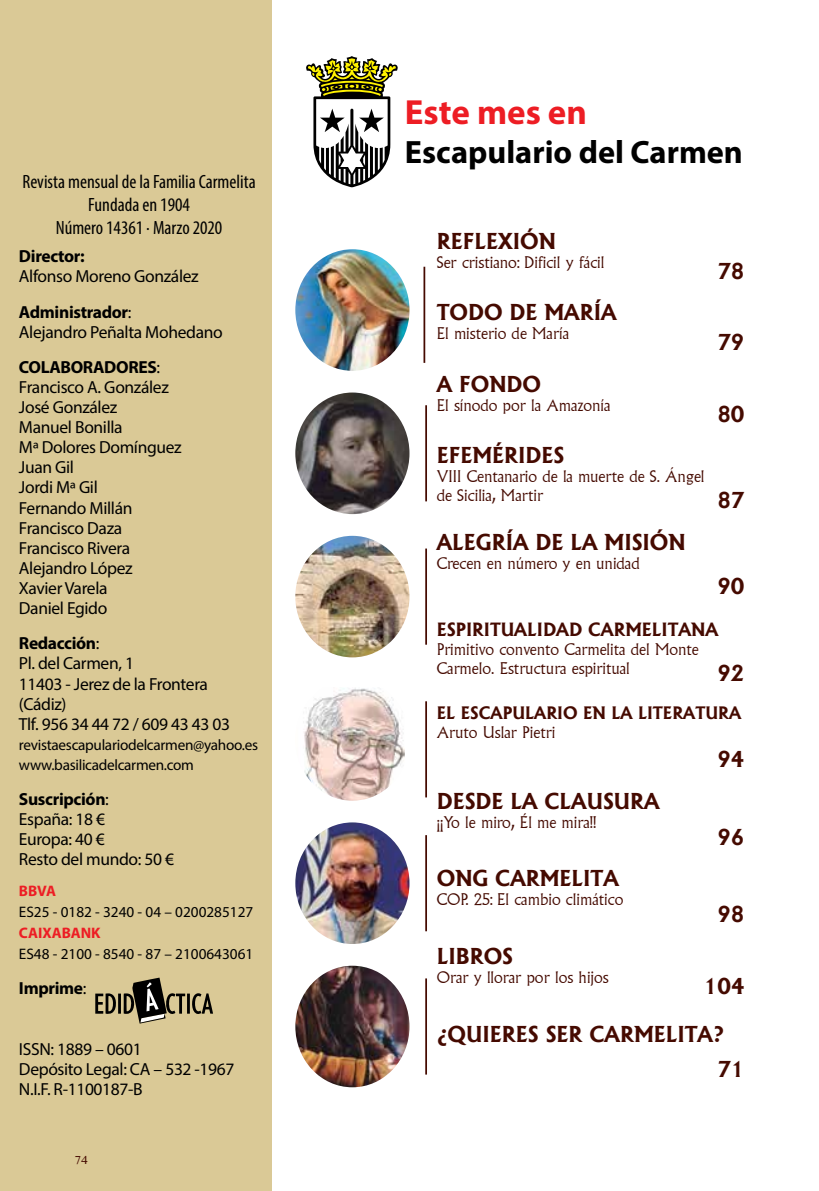
<style>
.page{position:relative;width:819px;height:1191px;background:#fff}
.page>*{position:absolute;margin:0;border:0;box-sizing:border-box;transform-origin:0 0}
.t1{font:700 35px "Myriad Pro";color:#ed1d24}
.t2{font:700 32.38px "Myriad Pro";color:#000}
.t3{font:700 21px/34.8px "Albertus";color:#450a00}
.t4{font:condensed 19.25px/23.1px "Myriad Pro";color:#000;text-align:center}
.t5{font:17.5px/20.1px "Myriad Pro";letter-spacing:-.02em;color:#000}
.t6{font:700 17.5px "Albertus";color:#450a00}
.t7{font:700 17.5px "Myriad Pro";letter-spacing:-.02em;color:#000}
.t8{font:700 16.45px "Albertus";color:#450a00}
.t9{font:300 15.75px/18.9px "Albertus";color:#450a00}
.t10{font:15.22px/20.1px "Myriad Pro";letter-spacing:-.02em;color:#000}
.t11{font:15.22px "Myriad Pro";color:#000}
.t12{font:700 15.22px "Myriad Pro";color:#ed1d24}
.t13{font:12.25px "Tamil MN";color:#450a00}
.s1{font-weight:700}
.s2{font-weight:400}
</style>
<div class="page">
<div style="left:0;top:0;width:272px;height:1191px;background:#dac996"></div>
<svg style="left:95px;top:977px;width:118px;height:46px"></svg>
<svg style="left:306px;top:56px;width:92px;height:131px"></svg>
<img style="left:295px;top:249px;width:114px;height:122px">
<img style="left:295px;top:536px;width:114px;height:121px">
<img style="left:295px;top:822px;width:114px;height:122px">
<img style="left:295px;top:392px;width:114px;height:122px">
<img style="left:304px;top:688px;width:101px;height:112px">
<img style="left:295px;top:965px;width:114px;height:122px">
<hr style="left:423px;top:267px;width:2px;height:96px;background:#450a00">
<hr style="left:425px;top:405px;width:2px;height:96px;background:#450a00">
<hr style="left:425px;top:548px;width:2px;height:96px;background:#450a00">
<hr style="left:425px;top:701px;width:2px;height:96px;background:#450a00">
<hr style="left:425px;top:835px;width:2px;height:96px;background:#450a00">
<hr style="left:425px;top:978px;width:2px;height:96px;background:#450a00">
<p class="t4" style="left:22px;top:170px;width:235px">Revista mensual de la Familia Carmelita<br>Fundada en 1904<br>Número 14361 · Marzo 2020</p>
<p class="t7" style="left:19px;top:245px;width:67px">Director:</p>
<p class="t5" style="left:19px;top:259px;width:181px;line-height:35px">Alfonso Moreno González<br><span class="s1">Administrador</span>:</p>
<p class="t5" style="left:19px;top:314px;width:205px;line-height:35px">Alejandro Peñalta Mohedano<br><span class="s1">COLABORADORES</span>:</p>
<p class="t5" style="left:19px;top:376px;width:164px">Francisco A. González<br>José González<br>Manuel Bonilla<br>Mª Dolores Domínguez<br>Juan Gil<br>Jordi Mª Gil<br>Fernando Millán<br>Francisco Daza<br>Francisco Rivera<br>Alejandro López<br>Xavier Varela<br>Daniel Egido</p>
<p class="t5" style="left:19px;top:633px;width:212px"><span class="s1">Redacción</span>:<br>Pl. del Carmen, 1<br>11403 - Jerez de la Frontera (Cádiz)<br>Tlf. 956 34 44 72 / 609 43 43 03</p>
<p class="t10" style="left:19px;top:734px;width:240px">revistaescapulariodelcarmen@yahoo.es www.basilicadelcarmen.com</p>
<p class="t5" style="left:19px;top:789px;width:157px"><span class="s1">Suscripción</span>:<br>España: 18 €<br>Europa: 40 €<br>Resto del mundo: 50 €</p>
<p class="t12" style="left:19px;top:881px;width:39px">BBVA</p>
<p class="t11" style="left:19px;top:903px;width:236px">ES25 - 0182 - 3240 - 04 – 0200285127</p>
<p class="t12" style="left:19px;top:923px;width:83px">CAIXABANK</p>
<p class="t11" style="left:19px;top:945px;width:236px">ES48 - 2100 - 8540 - 87 – 2100643061</p>
<p class="t7" style="left:19px;top:977px;width:69px">Imprime<span class="s2">:</span></p>
<p class="t5" style="left:19px;top:1038px;width:217px">ISSN: 1889 – 0601<br>Depósito Legal: CA – 532 -1967<br>N.I.F. R-1100187-B</p>
<p class="t13" style="left:74px;top:1151px;width:15px">74</p>
<h1 class="t1" style="left:405px;top:89px;width:184px">Este mes en</h1>
<h2 class="t2" style="left:405px;top:131px;width:339px">Escapulario del Carmen</h2>
<p class="t3" style="left:437px;top:224px;width:120px">REFLEXIÓN</p>
<p class="t9" style="left:437px;top:253px;width:169px">Ser cristiano: Dificil y fácil</p>
<p class="t3" style="left:717px;top:254px;width:29px">78</p>
<p class="t3" style="left:437px;top:295px;width:181px">TODO DE MARÍA</p>
<p class="t9" style="left:437px;top:324px;width:134px">El misterio de María</p>
<p class="t3" style="left:717px;top:325px;width:29px">79</p>
<p class="t3" style="left:437px;top:367px;width:106px">A FONDO</p>
<p class="t9" style="left:437px;top:396px;width:175px">El sínodo por la Amazonía</p>
<p class="t3" style="left:717px;top:396px;width:29px">80</p>
<p class="t3" style="left:437px;top:438px;width:129px">EFEMÉRIDES</p>
<p class="t9" style="left:437px;top:467px;width:269px">VIII Centanario de la muerte de S. Ángel de Sicilia, Martir</p>
<p class="t3" style="left:717px;top:483px;width:29px">87</p>
<p class="t3" style="left:437px;top:524px;width:250px">ALEGRÍA DE LA MISIÓN</p>
<p class="t9" style="left:437px;top:553px;width:204px">Crecen en número y en unidad</p>
<p class="t3" style="left:717px;top:569px;width:29px">90</p>
<p class="t6" style="left:437px;top:619px;width:283px">ESPIRITUALIDAD CARMELITANA</p>
<p class="t9" style="left:437px;top:640px;width:263px">Primitivo convento Carmelita del Monte<br>Carmelo. Estructura espiritual</p>
<p class="t3" style="left:717px;top:655px;width:29px">92</p>
<p class="t8" style="left:437px;top:702px;width:306px">EL ESCAPULARIO EN LA LITERATURA</p>
<p class="t9" style="left:437px;top:723px;width:120px">Aruto Uslar Pietri</p>
<p class="t3" style="left:717px;top:742px;width:29px">94</p>
<p class="t3" style="left:437px;top:783px;width:224px">DESDE LA CLAUSURA</p>
<p class="t9" style="left:437px;top:812px;width:161px">¡¡Yo le miro, Él me mira!!</p>
<p class="t3" style="left:437px;top:861px;width:184px">ONG CARMELITA</p>
<p class="t9" style="left:437px;top:890px;width:188px">COP. 25: El cambio climático</p>
<p class="t3" style="left:717px;top:819px;width:29px">96</p>
<p class="t3" style="left:717px;top:897px;width:29px">98</p>
<p class="t3" style="left:437px;top:938px;width:78px">LIBROS</p>
<p class="t9" style="left:437px;top:967px;width:173px">Orar y llorar por los hijos</p>
<p class="t3" style="left:703px;top:968px;width:42px">104</p>
<p class="t3" style="left:717px;top:1017px;width:29px;text-indent:-280px">¿QUIERES SER CARMELITA?<br>71</p>
</div>
